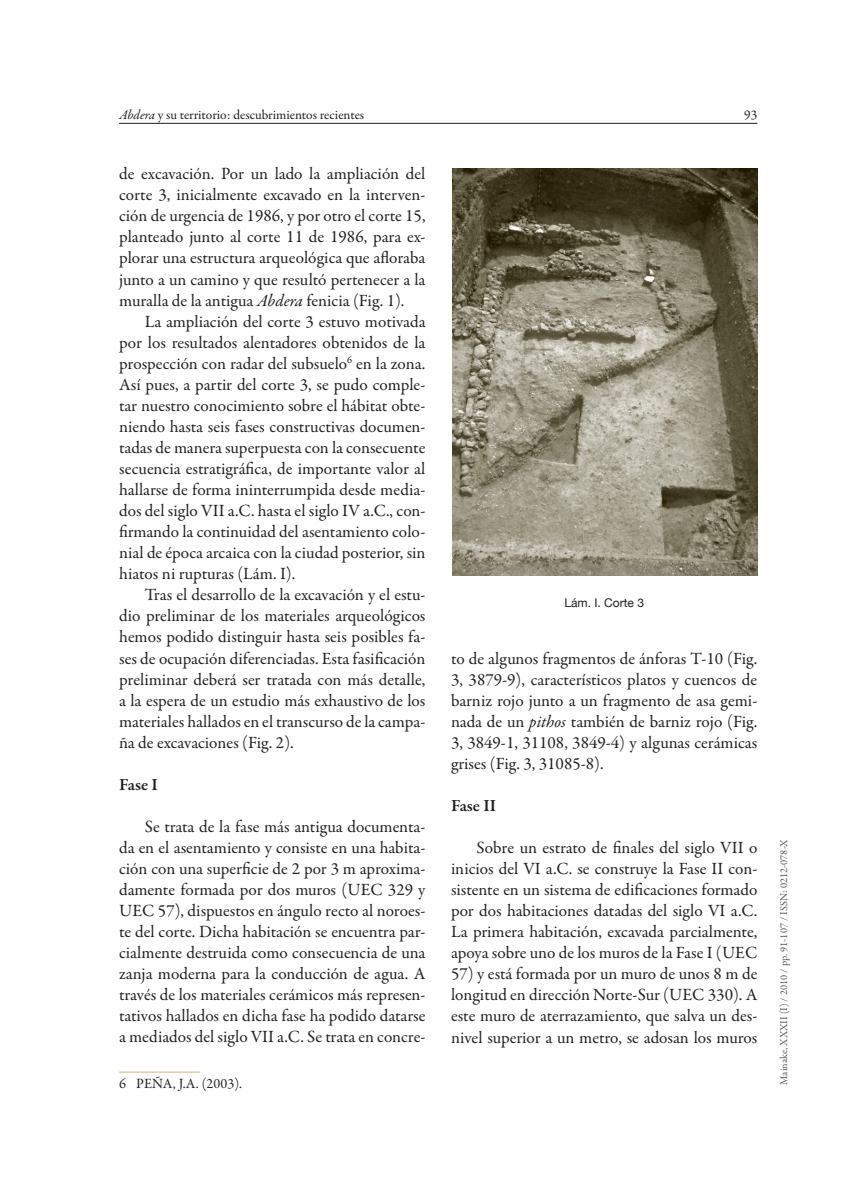
<style>
.page{position:relative;width:851px;height:1191px;background:#fff}
.page>*{position:absolute;margin:0;border:0;box-sizing:border-box;transform-origin:0 0}
.t1{font:17.25px/21px "Garamond Premr Pro";color:#231f20;text-align:justify}
.t2{font:600 17.25px "Garamond Premr Pro";color:#231f20}
.t3{font:14.25px "Garamond Premr Pro";color:#231f20}
.t4{font:13.5px "Garamond Premr Pro";letter-spacing:-.005em;color:#231f20}
.t5{font:12px "Helvetica Neue";color:#231f20}
.t6{font:10.5px "Garamond Premr Pro";color:#57585a}
.s1{font-style:italic}
</style>
<div class="page">
<hr style="left:119px;top:123px;width:638px;height:1px;background:#231f20">
<img style="left:452px;top:168px;width:305px;height:407px">
<hr style="left:119px;top:1071px;width:81px;height:1px;background:#ccb576">
<p class="t4" style="left:119px;top:107px;width:246px"><span class="s1">Abdera</span> y su territorio: descubrimientos recientes</p>
<p class="t4" style="left:744px;top:107px;width:15px">93</p>
<p class="t1" style="left:119px;top:164px;width:308px">de excavación. Por un lado la ampliación del corte 3, inicialmente excavado en la interven&shy;ción de urgencia de 1986, y por otro el corte 15, planteado junto al corte 11 de 1986, para ex&shy;plorar una estructura arqueológica que afloraba junto a un camino y que resultó pertenecer a la muralla de la antigua <span class="s1">Abdera</span> fenicia (Fig. 1).</p>
<p class="t1" style="left:119px;top:311px;width:308px;text-indent:26px">La ampliación del corte 3 estuvo motivada por los resultados alentadores obtenidos de la prospección con radar del subsuelo<sup>6</sup> en la zona.<br>Así pues, a partir del corte 3, se pudo comple&shy;tar nuestro conocimiento sobre el hábitat obte&shy;niendo hasta seis fases constructivas documen&shy;tadas de manera superpuesta con la consecuente secuencia estratigráfica, de importante valor al hallarse de forma ininterrumpida desde media&shy;dos del siglo VII a.C. hasta el siglo IV a.C., con&shy;firmando la continuidad del asentamiento colo&shy;nial de época arcaica con la ciudad posterior, sin hiatos ni rupturas (Lám. I).</p>
<p class="t1" style="left:119px;top:585px;width:308px;text-indent:26px">Tras el desarrollo de la excavación y el estu&shy;dio preliminar de los materiales arqueológicos hemos podido distinguir hasta seis posibles fa&shy;ses de ocupación diferenciadas. Esta fasificación preliminar deberá ser tratada con más detalle, a la espera de un estudio más exhaustivo de los materiales hallados en el transcurso de la campa&shy;ña de excavaciones (Fig. 2).</p>
<p class="t2" style="left:119px;top:774px;width:40px">Fase I</p>
<p class="t1" style="left:119px;top:816px;width:308px;text-indent:26px">Se trata de la fase más antigua documenta&shy;da en el asentamiento y consiste en una habita&shy;ción con una superficie de 2 por 3 m aproxima&shy;damente formada por dos muros (UEC 329 y UEC 57), dispuestos en ángulo recto al noroes&shy;te del corte. Dicha habitación se encuentra par&shy;cialmente destruida como consecuencia de una zanja moderna para la conducción de agua. A través de los materiales cerámicos más represen&shy;tativos hallados en dicha fase ha podido datarse a mediados del siglo VII a.C. Se trata en concre-</p>
<p class="t3" style="left:119px;top:1074px;width:124px">6 PEÑA, J.A. (2003).</p>
<p class="t5" style="left:564px;top:595px;width:81px">Lám. I. Corte 3</p>
<p class="t1" style="left:451px;top:648px;width:308px">to de algunos fragmentos de ánforas T-10 (Fig.<br>3, 3879-9), característicos platos y cuencos de barniz rojo junto a un fragmento de asa gemi&shy;nada de un <span class="s1">pithos</span> también de barniz rojo (Fig.<br>3, 3849-1, 31108, 3849-4) y algunas cerámicas grises (Fig. 3, 31085-8).</p>
<p class="t2" style="left:451px;top:795px;width:47px">Fase II</p>
<p class="t1" style="left:451px;top:837px;width:308px;text-indent:26px">Sobre un estrato de finales del siglo VII o inicios del VI a.C. se construye la Fase II con&shy;sistente en un sistema de edificaciones formado por dos habitaciones datadas del siglo VI a.C.<br>La primera habitación, excavada parcialmente, apoya sobre uno de los muros de la Fase I (UEC</p>
<p class="t1" style="left:451px;top:963px;width:308px">57) y está formada por un muro de unos 8 m de longitud en dirección Norte-Sur (UEC 330). A este muro de aterrazamiento, que salva un des&shy;nivel superior a un metro, se adosan los muros</p>
<p class="t6" style="left:777px;top:1084px;width:247px;rotate:-90deg">Mainake, XXXII (I) / 2010 / pp. 91-107 / ISSN: 0212-078-X</p>
</div>
